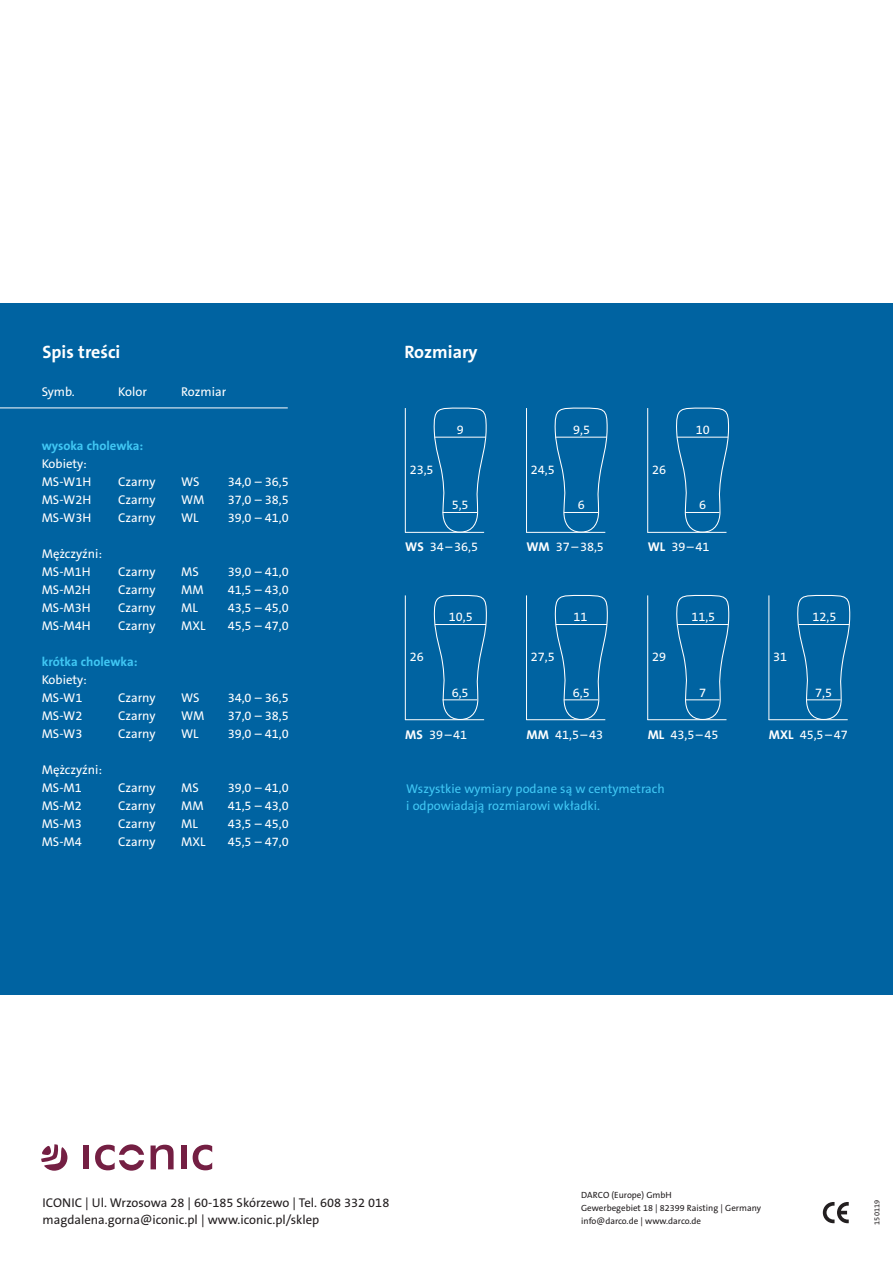
<style>
.page{position:relative;width:893px;height:1263px;background:#fff}
.page>*{position:absolute;margin:0;border:0;box-sizing:border-box;transform-origin:0 0}
.t1{font:700 18px "The Sans B Plus W7";color:#fff}
.t2{font:12.75px/18px "The Sans B Plus W5 Plain";color:#fff}
.t3{font:12.75px/16.8px "The Sans B Plus W5 Plain";color:#231f20}
.t4{font:12.75px/16.8px "The Sans B Plus W5 Plain";color:#40c7f4}
.t5{font:700 12.75px "The Sans B Plus W7";color:#40c7f4}
.t6{font:9px/12.8px "The Sans B Plus W5 Plain";color:#231f20}
.t7{font:7.5px "The Sans B Plus W5 Plain";color:#231f20}
.s1{font-family:"The Sans B Plus W7";font-weight:700}
</style>
<div class="page">
<div style="left:0;top:303px;width:893px;height:691px;background:#0063a1"></div>
<hr style="left:0;top:407px;width:288px;height:1px;background:#fff">
<hr style="left:769px;top:595px;width:1px;height:125px;background:#fff">
<hr style="left:769px;top:719px;width:79px;height:1px;background:#fff">
<hr style="left:647px;top:595px;width:1px;height:125px;background:#fff">
<hr style="left:647px;top:719px;width:79px;height:1px;background:#fff">
<hr style="left:526px;top:595px;width:1px;height:125px;background:#fff">
<hr style="left:526px;top:719px;width:79px;height:1px;background:#fff">
<svg style="left:553px;top:594px;width:54px;height:126px"></svg>
<svg style="left:675px;top:594px;width:54px;height:126px"></svg>
<svg style="left:796px;top:594px;width:54px;height:126px"></svg>
<hr style="left:405px;top:595px;width:1px;height:125px;background:#fff">
<hr style="left:405px;top:719px;width:79px;height:1px;background:#fff">
<svg style="left:432px;top:594px;width:54px;height:126px"></svg>
<hr style="left:647px;top:408px;width:1px;height:125px;background:#fff">
<hr style="left:647px;top:532px;width:79px;height:1px;background:#fff">
<hr style="left:526px;top:408px;width:1px;height:125px;background:#fff">
<hr style="left:526px;top:532px;width:79px;height:1px;background:#fff">
<hr style="left:405px;top:408px;width:1px;height:125px;background:#fff">
<hr style="left:405px;top:532px;width:79px;height:1px;background:#fff">
<svg style="left:432px;top:407px;width:54px;height:126px"></svg>
<svg style="left:553px;top:407px;width:54px;height:126px"></svg>
<svg style="left:675px;top:407px;width:54px;height:126px"></svg>
<svg style="left:823px;top:1202px;width:26px;height:21px"></svg>
<div style="left:84px;top:1145px;width:5px;height:24px;background:#741f43"></div>
<svg style="left:151px;top:1145px;width:23px;height:24px"></svg>
<div style="left:181px;top:1145px;width:6px;height:24px;background:#741f43"></div>
<svg style="left:193px;top:1145px;width:19px;height:25px"></svg>
<svg style="left:95px;top:1144px;width:49px;height:27px"></svg>
<svg style="left:41px;top:1144px;width:26px;height:27px"></svg>
<h1 class="t1" style="left:43px;top:340px;width:79px">Spis treści</h1>
<h1 class="t1" style="left:404px;top:340px;width:75px">Rozmiary</h1>
<p class="t2" style="left:42px;top:383px;width:35px">Symb.</p>
<p class="t2" style="left:118px;top:383px;width:30px">Kolor</p>
<p class="t2" style="left:181px;top:383px;width:47px">Rozmiar</p>
<p class="t5" style="left:42px;top:438px;width:103px">wysoka cholewka:</p>
<p class="t2" style="left:42px;top:455px;width:51px">Kobiety:<br>MS-W1H</p>
<p class="t2" style="left:118px;top:473px;width:39px">Czarny</p>
<p class="t2" style="left:181px;top:473px;width:20px">WS</p>
<p class="t2" style="left:228px;top:473px;width:63px">34,0 – 36,5</p>
<p class="t2" style="left:42px;top:491px;width:51px">MS-W2H</p>
<p class="t2" style="left:118px;top:491px;width:39px">Czarny</p>
<p class="t2" style="left:181px;top:491px;width:25px">WM</p>
<p class="t2" style="left:228px;top:491px;width:63px">37,0 – 38,5</p>
<p class="t2" style="left:42px;top:509px;width:51px">MS-W3H</p>
<p class="t2" style="left:118px;top:509px;width:39px">Czarny</p>
<p class="t2" style="left:181px;top:509px;width:19px">WL</p>
<p class="t2" style="left:228px;top:509px;width:63px">39,0 – 41,0</p>
<p class="t2" style="left:42px;top:545px;width:62px">Mężczyźni:<br>MS-M1H</p>
<p class="t2" style="left:118px;top:563px;width:39px">Czarny</p>
<p class="t2" style="left:181px;top:563px;width:19px">MS</p>
<p class="t2" style="left:228px;top:563px;width:63px">39,0 – 41,0</p>
<p class="t2" style="left:42px;top:581px;width:51px">MS-M2H</p>
<p class="t2" style="left:118px;top:581px;width:39px">Czarny</p>
<p class="t2" style="left:181px;top:581px;width:24px">MM</p>
<p class="t2" style="left:228px;top:581px;width:63px">41,5 – 43,0</p>
<p class="t2" style="left:42px;top:599px;width:51px">MS-M3H</p>
<p class="t2" style="left:118px;top:599px;width:39px">Czarny</p>
<p class="t2" style="left:181px;top:599px;width:18px">ML</p>
<p class="t2" style="left:228px;top:599px;width:63px">43,5 – 45,0</p>
<p class="t2" style="left:42px;top:617px;width:51px">MS-M4H</p>
<p class="t2" style="left:118px;top:617px;width:39px">Czarny</p>
<p class="t2" style="left:181px;top:617px;width:26px">MXL</p>
<p class="t2" style="left:228px;top:617px;width:63px">45,5 – 47,0</p>
<p class="t5" style="left:42px;top:654px;width:97px">krótka cholewka:</p>
<p class="t2" style="left:42px;top:671px;width:47px">Kobiety:<br>MS-W1</p>
<p class="t2" style="left:118px;top:689px;width:39px">Czarny</p>
<p class="t2" style="left:181px;top:689px;width:20px">WS</p>
<p class="t2" style="left:228px;top:689px;width:63px">34,0 – 36,5</p>
<p class="t2" style="left:42px;top:707px;width:42px">MS-W2</p>
<p class="t2" style="left:118px;top:707px;width:39px">Czarny</p>
<p class="t2" style="left:181px;top:707px;width:25px">WM</p>
<p class="t2" style="left:228px;top:707px;width:63px">37,0 – 38,5</p>
<p class="t2" style="left:42px;top:725px;width:42px">MS-W3</p>
<p class="t2" style="left:118px;top:725px;width:39px">Czarny</p>
<p class="t2" style="left:181px;top:725px;width:19px">WL</p>
<p class="t2" style="left:228px;top:725px;width:63px">39,0 – 41,0</p>
<p class="t2" style="left:42px;top:761px;width:62px">Mężczyźni:<br>MS-M1</p>
<p class="t2" style="left:118px;top:779px;width:39px">Czarny</p>
<p class="t2" style="left:181px;top:779px;width:19px">MS</p>
<p class="t2" style="left:228px;top:779px;width:63px">39,0 – 41,0</p>
<p class="t2" style="left:42px;top:797px;width:42px">MS-M2</p>
<p class="t2" style="left:118px;top:797px;width:39px">Czarny</p>
<p class="t2" style="left:181px;top:797px;width:24px">MM</p>
<p class="t2" style="left:228px;top:797px;width:63px">41,5 – 43,0</p>
<p class="t2" style="left:42px;top:815px;width:42px">MS-M3</p>
<p class="t2" style="left:118px;top:815px;width:39px">Czarny</p>
<p class="t2" style="left:181px;top:815px;width:18px">ML</p>
<p class="t2" style="left:228px;top:815px;width:63px">43,5 – 45,0</p>
<p class="t2" style="left:42px;top:833px;width:42px">MS-M4</p>
<p class="t2" style="left:118px;top:833px;width:39px">Czarny</p>
<p class="t2" style="left:181px;top:833px;width:26px">MXL</p>
<p class="t2" style="left:228px;top:833px;width:63px">45,5 – 47,0</p>
<p class="t2" style="left:410px;top:460px;width:25px">23,5</p>
<p class="t2" style="left:457px;top:421px;width:9px">9</p>
<p class="t2" style="left:573px;top:421px;width:18px">9,5</p>
<p class="t2" style="left:696px;top:421px;width:16px">10</p>
<p class="t2" style="left:452px;top:496px;width:18px">5,5</p>
<p class="t2" style="left:531px;top:460px;width:25px">24,5</p>
<p class="t2" style="left:578px;top:496px;width:9px">6</p>
<p class="t2" style="left:652px;top:460px;width:16px">26</p>
<p class="t2" style="left:699px;top:496px;width:9px">6</p>
<p class="t2" style="left:405px;top:538px;width:74px"><span class="s1">WS</span> 34–36,5</p>
<p class="t2" style="left:526px;top:538px;width:79px"><span class="s1">WM</span> 37–38,5</p>
<p class="t2" style="left:648px;top:538px;width:63px"><span class="s1">WL</span> 39–41</p>
<p class="t2" style="left:449px;top:608px;width:25px">10,5</p>
<p class="t2" style="left:573px;top:608px;width:16px">11</p>
<p class="t2" style="left:691px;top:608px;width:25px">11,5</p>
<p class="t2" style="left:812px;top:608px;width:25px">12,5</p>
<p class="t2" style="left:410px;top:648px;width:16px">26</p>
<p class="t2" style="left:531px;top:648px;width:25px">27,5</p>
<p class="t2" style="left:652px;top:648px;width:16px">29</p>
<p class="t2" style="left:773px;top:648px;width:16px">31</p>
<p class="t2" style="left:452px;top:683px;width:18px">6,5</p>
<p class="t2" style="left:573px;top:683px;width:18px">6,5</p>
<p class="t2" style="left:699px;top:683px;width:9px">7</p>
<p class="t2" style="left:815px;top:683px;width:18px">7,5</p>
<p class="t2" style="left:405px;top:725px;width:63px"><span class="s1">MS</span> 39–41</p>
<p class="t2" style="left:526px;top:725px;width:78px"><span class="s1">MM</span> 41,5–43</p>
<p class="t2" style="left:648px;top:725px;width:72px"><span class="s1">ML</span> 43,5–45</p>
<p class="t2" style="left:769px;top:725px;width:80px"><span class="s1">MXL</span> 45,5–47</p>
<p class="t4" style="left:406px;top:781px;width:260px">Wszystkie wymiary podane są w centymetrach i odpowiadają rozmiarowi wkładki.</p>
<p class="t3" style="left:43px;top:1195px;width:348px">ICONIC | Ul. Wrzosowa 28 | 60-185 Skórzewo | Tel. 608 332 018 magdalena.gorna@iconic.pl | www.iconic.pl/sklep</p>
<p class="t6" style="left:581px;top:1189px;width:181px">DARCO (Europe) GmbH<br>Gewerbegebiet 18 | 82399 Raisting | Germany info@darco.de | www.darco.de</p>
<p class="t7" style="left:872px;top:1225px;width:26px;rotate:-90deg">150119</p>
</div>
